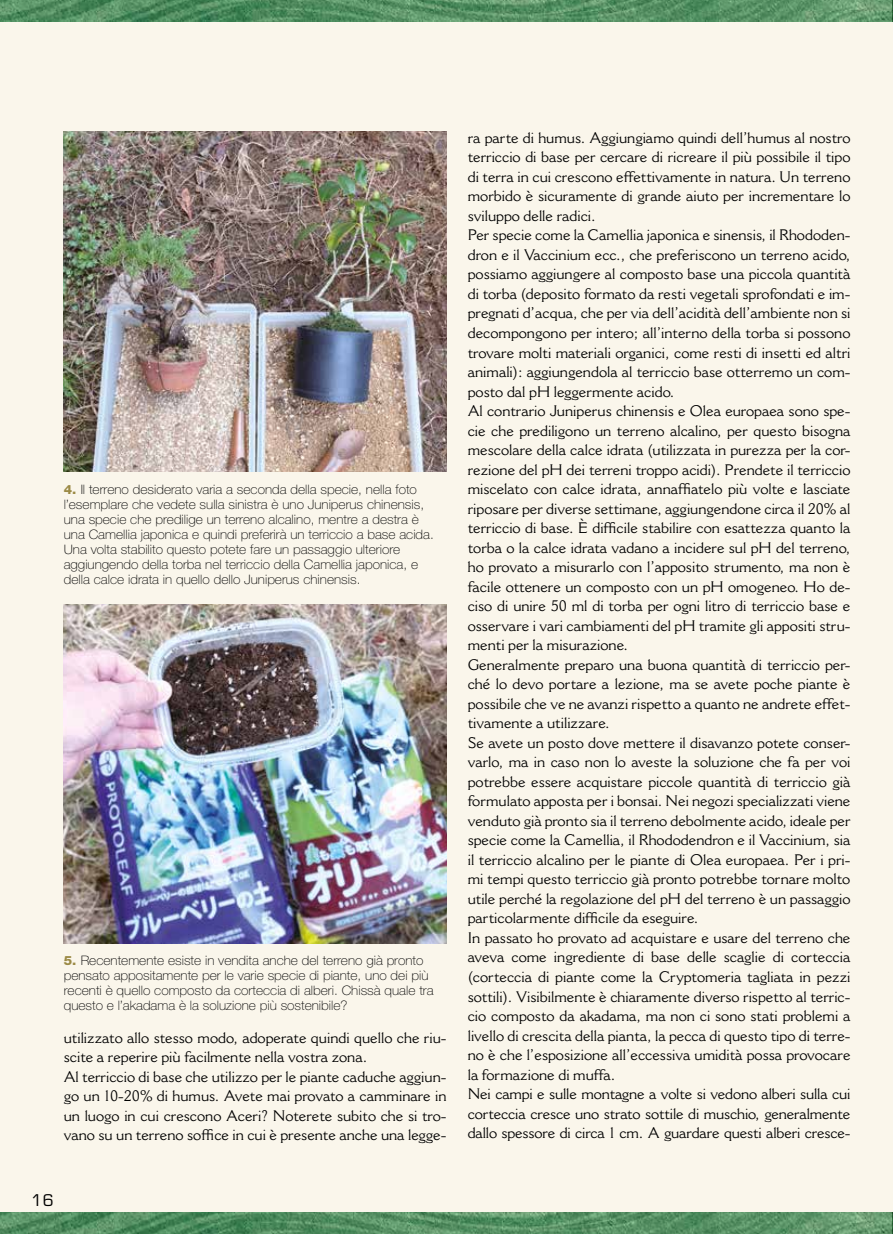
<style>
.page{position:relative;width:893px;height:1234px;background:#fff}
.page>*{position:absolute;margin:0;border:0;box-sizing:border-box;transform-origin:0 0}
.t1{font:15.75px "Eurostile LT Std";color:#000}
.t2{font:15px/19.5px "Cantoria MT Std";color:#000}
.t3{font:100 13.05px/15px "Helvetica Neue LT Std";color:#000;scale:1.05 1}
.s1{font-weight:800;font-size:12.75px;color:#9b8a45}
</style>
<div class="page">
<div style="left:0;top:0;width:893px;height:1233px;background:#faf6eb"></div>
<img style="left:0;top:1212px;width:892px;height:21px">
<img style="left:0;top:0;width:892px;height:21px">
<svg style="left:892px;top:1212px;width:1px;height:21px"></svg>
<svg style="left:892px;top:0;width:1px;height:21px"></svg>
<img style="left:64px;top:132px;width:382px;height:339px">
<img style="left:64px;top:605px;width:382px;height:338px">
<p class="t3" style="left:64px;top:481px;width:354px"><span class="s1">4.</span> Il terreno desiderato varia a seconda della specie, nella foto l’esemplare che vedete sulla sinistra è uno Juniperus chinensis, una specie che predilige un terreno alcalino, mentre a destra è una Camellia japonica e quindi preferirà un terriccio a base acida.<br>Una volta stabilito questo potete fare un passaggio ulteriore aggiungendo della torba nel terriccio della Camellia japonica, e della calce idrata in quello dello Juniperus chinensis.</p>
<p class="t3" style="left:64px;top:953px;width:354px"><span class="s1">5.</span> Recentemente esiste in vendita anche del terreno già pronto pensato appositamente per le varie specie di piante, uno dei più recenti è quello composto da corteccia di alberi. Chissà quale tra questo e l’akadama è la soluzione più sostenibile?</p>
<p class="t2" style="left:64px;top:1027px;width:384px">utilizzato allo stesso modo, adoperate quindi quello che riu&shy;scite a reperire più facilmente nella vostra zona.<br>Al terriccio di base che utilizzo per le piante caduche aggiun&shy;go un 10-20% di humus. Avete mai provato a camminare in un luogo in cui crescono Aceri? Noterete subito che si tro&shy;vano su un terreno soffice in cui è presente anche una legge-</p>
<p class="t1" style="left:31px;top:1190px;width:24px">16</p>
<p class="t2" style="left:468px;top:128px;width:384px">ra parte di humus. Aggiungiamo quindi dell’humus al nostro terriccio di base per cercare di ricreare il più possibile il tipo di terra in cui crescono effettivamente in natura. Un terreno morbido è sicuramente di grande aiuto per incrementare lo sviluppo delle radici.<br>Per specie come la Camellia japonica e sinensis, il Rhododen&shy;dron e il Vaccinium ecc., che preferiscono un terreno acido, possiamo aggiungere al composto base una piccola quantità di torba (deposito formato da resti vegetali sprofondati e im&shy;pregnati d’acqua, che per via dell’acidità dell’ambiente non si decompongono per intero; all’interno della torba si possono trovare molti materiali organici, come resti di insetti ed altri animali): aggiungendola al terriccio base otterremo un com&shy;posto dal pH leggermente acido.<br>Al contrario Juniperus chinensis e Olea europaea sono spe&shy;cie che prediligono un terreno alcalino, per questo bisogna mescolare della calce idrata (utilizzata in purezza per la cor&shy;rezione del pH dei terreni troppo acidi). Prendete il terriccio miscelato con calce idrata, annaffiatelo più volte e lasciate riposare per diverse settimane, aggiungendone circa il 20% al terriccio di base. È difficile stabilire con esattezza quanto la torba o la calce idrata vadano a incidere sul pH del terreno, ho provato a misurarlo con l’apposito strumento, ma non è facile ottenere un composto con un pH omogeneo. Ho de&shy;ciso di unire 50 ml di torba per ogni litro di terriccio base e osservare i vari cambiamenti del pH tramite gli appositi stru&shy;menti per la misurazione.<br>Generalmente preparo una buona quantità di terriccio per&shy;ché lo devo portare a lezione, ma se avete poche piante è possibile che ve ne avanzi rispetto a quanto ne andrete effet&shy;tivamente a utilizzare.<br>Se avete un posto dove mettere il disavanzo potete conser&shy;varlo, ma in caso non lo aveste la soluzione che fa per voi potrebbe essere acquistare piccole quantità di terriccio già formulato apposta per i bonsai. Nei negozi specializzati viene venduto già pronto sia il terreno debolmente acido, ideale per specie come la Camellia, il Rhododendron e il Vaccinium, sia il terriccio alcalino per le piante di Olea europaea. Per i pri&shy;mi tempi questo terriccio già pronto potrebbe tornare molto utile perché la regolazione del pH del terreno è un passaggio particolarmente difficile da eseguire.<br>In passato ho provato ad acquistare e usare del terreno che aveva come ingrediente di base delle scaglie di corteccia (corteccia di piante come la Cryptomeria tagliata in pezzi sottili). Visibilmente è chiaramente diverso rispetto al terric&shy;cio composto da akadama, ma non ci sono stati problemi a livello di crescita della pianta, la pecca di questo tipo di terre&shy;no è che l’esposizione all’eccessiva umidità possa provocare la formazione di muffa.<br>Nei campi e sulle montagne a volte si vedono alberi sulla cui corteccia cresce uno strato sottile di muschio, generalmente dallo spessore di circa 1 cm. A guardare questi alberi cresce-</p>
</div>
